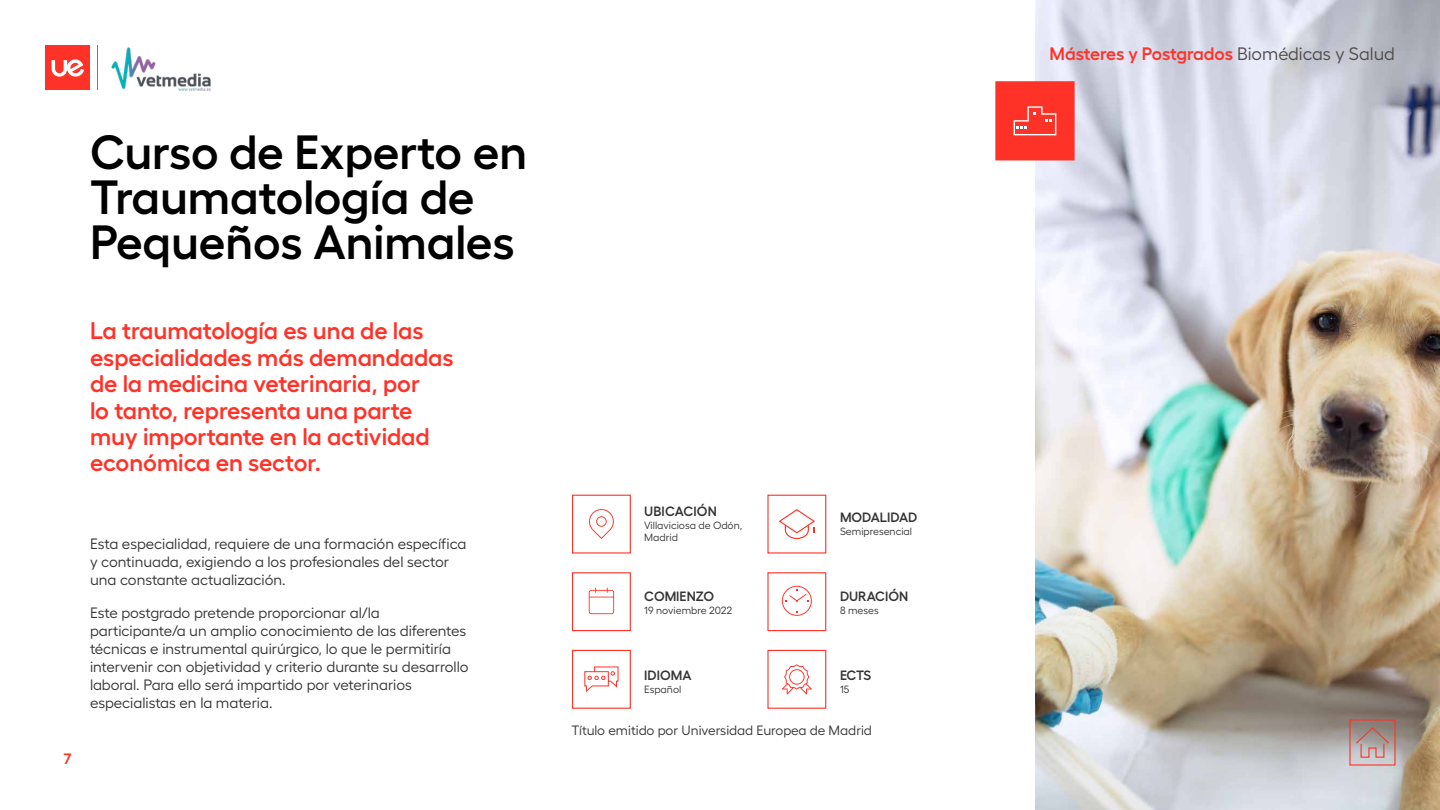
<style>
.page{position:relative;width:1440px;height:810px;background:#fff}
.page>*{position:absolute;margin:0;border:0;box-sizing:border-box;transform-origin:0 0}
.t1{font:600 48px/45px "Hellix";color:#000}
.t2{font:600 24px/26.4px "Hellix";color:#ff3228}
.t3{font:600 18px "Hellix";letter-spacing:-.005em;color:#ff3228}
.t4{font:15px/18px "Hellix";color:#353535}
.t5{font:600 15px "Hellix";color:#ff3228}
.t6{font:600 13.5px "Hellix";color:#353535}
.t7{font:13.5px "Hellix";color:#353535}
.t8{font:10.5px/12.6px "Hellix";color:#353535}
.s1{font-weight:400;color:#504b4b}
</style>
<div class="page">
<img style="left:1035px;top:0;width:405px;height:810px">
<div style="left:996px;top:82px;width:78px;height:78px;background:#ff3228"></div>
<svg style="left:1014px;top:106px;width:42px;height:29px"></svg>
<div style="left:572px;top:495px;width:59px;height:59px;border:1px solid #ff3228"></div>
<div style="left:767px;top:495px;width:59px;height:59px;border:1px solid #ff3228"></div>
<div style="left:572px;top:572px;width:59px;height:59px;border:1px solid #ff3228"></div>
<div style="left:767px;top:572px;width:59px;height:59px;border:1px solid #ff3228"></div>
<svg style="left:589px;top:509px;width:25px;height:30px"></svg>
<svg style="left:589px;top:588px;width:25px;height:26px"></svg>
<div style="left:572px;top:650px;width:59px;height:59px;border:1px solid #ff3228"></div>
<div style="left:767px;top:650px;width:59px;height:59px;border:1px solid #ff3228"></div>
<svg style="left:584px;top:666px;width:35px;height:26px"></svg>
<svg style="left:782px;top:664px;width:30px;height:30px"></svg>
<svg style="left:782px;top:586px;width:30px;height:30px"></svg>
<svg style="left:779px;top:509px;width:36px;height:30px"></svg>
<img style="left:111px;top:47px;width:100px;height:44px">
<hr style="left:97px;top:45px;width:1px;height:45px;background:#7d7878">
<div style="left:45px;top:45px;width:45px;height:45px;background:#ff3228"></div>
<svg style="left:52px;top:59px;width:32px;height:18px"></svg>
<svg style="left:1349px;top:719px;width:47px;height:47px;background:#b59491"></svg>
<h1 class="t1" style="left:90px;top:124px;width:439px">Curso de Experto en<br>Traumatología de<br>Pequeños Animales</h1>
<h2 class="t2" style="left:90px;top:315px;width:365px">La traumatología es una de las especialidades más demandadas de la medicina veterinaria, por<br>lo tanto, representa una parte muy importante en la actividad económica en sector.</h2>
<p class="t5" style="left:64px;top:747px;width:9px">7</p>
<p class="t4" style="left:90px;top:533px;width:378px">Esta especialidad, requiere de una formación específica y continuada, exigiendo a los profesionales del sector una constante actualización.</p>
<p class="t4" style="left:90px;top:602px;width:380px">Este postgrado pretende proporcionar al/la participante/a un amplio conocimiento de las diferentes técnicas e instrumental quirúrgico, lo que le permitiría intervenir con objetividad y criterio durante su desarrollo laboral. Para ello será impartido por veterinarios especialistas en la materia.</p>
<p class="t6" style="left:644px;top:501px;width:74px">UBICACIÓN</p>
<p class="t8" style="left:644px;top:518px;width:100px">Villaviciosa de Odón,<br>Madrid</p>
<p class="t6" style="left:644px;top:586px;width:71px">COMIENZO</p>
<p class="t8" style="left:644px;top:603px;width:90px">19 noviembre 2022</p>
<p class="t6" style="left:840px;top:507px;width:79px">MODALIDAD</p>
<p class="t8" style="left:840px;top:524px;width:74px">Semipresencial</p>
<p class="t6" style="left:840px;top:586px;width:70px">DURACIÓN</p>
<p class="t8" style="left:840px;top:603px;width:40px">8 meses</p>
<p class="t6" style="left:840px;top:665px;width:33px">ECTS</p>
<p class="t8" style="left:840px;top:681px;width:11px">15</p>
<p class="t7" style="left:572px;top:720px;width:302px">Título emitido por Universidad Europea de Madrid</p>
<p class="t6" style="left:644px;top:665px;width:49px">IDIOMA</p>
<p class="t8" style="left:644px;top:681px;width:39px">Español</p>
<p class="t3" style="left:1050px;top:39px;width:347px">Másteres y Postgrados <span class="s1">Biomédicas y Salud</span></p>
</div>
